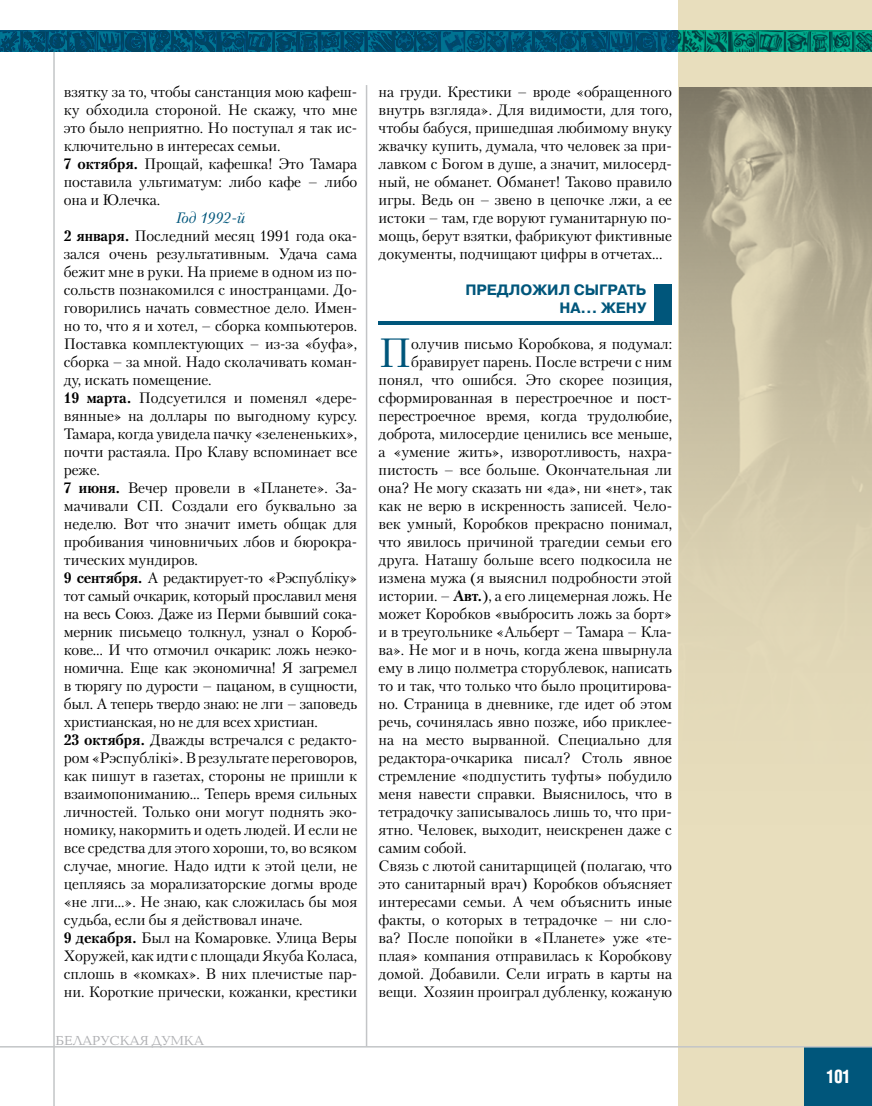
<style>
.page{position:relative;width:872px;height:1106px;background:#fff}
.page>*{position:absolute;margin:0;border:0;box-sizing:border-box;transform-origin:0 0}
.t1{font:40.65px "Petersburg C";color:#00567b}
.t2{font:700 18px "AG Letterica Cond L";color:#fff;scale:.9 1}
.t3{font:15px/18px "Petersburg C";letter-spacing:-.005em;color:#000}
.t4{font:700 15px/18px "Pragmatica C";color:#00567b;text-align:right}
.t5{font:13.5px "Baltica C";color:#aeafb2}
.s1{font-weight:700}
.s2{font-style:italic;color:#00567b}
</style>
<div class="page">
<div style="left:678px;top:0;width:194px;height:1106px;background:#e8debd"></div>
<hr style="left:53px;top:52px;width:2px;height:1054px;background:#c3c5c7">
<hr style="left:366px;top:85px;width:1px;height:961px;background:#c3c5c7">
<div style="left:804px;top:1047px;width:68px;height:59px;background:#00567b"></div>
<svg style="left:0;top:31px;width:872px;height:21px"></svg>
<hr style="left:0;top:1046px;width:872px;height:1px;background:#c3c5c7">
<img style="left:679px;top:87px;width:193px;height:539px">
<div style="left:654px;top:284px;width:18px;height:40px;background:#00567b"></div>
<hr style="left:378px;top:322px;width:294px;height:3px;background:#00567b">
<p class="t3" style="left:64px;top:82px;width:295px">взятку за то, чтобы санстанция мою кафеш&shy;ку обходила стороной. Не скажу, что мне это было неприятно. Но поступал я так ис&shy;ключительно в интересах семьи.<br><span class="s1">7 октября.</span> Прощай, кафешка! Это Тамара поставила ультиматум: либо кафе – либо она и Юлечка.</p>
<p class="t3" style="left:64px;top:208px;width:295px;text-indent:112px"><span class="s2">Год 1992-й<br></span><span class="s1">2 января.</span> Последний месяц 1991 года ока&shy;зался очень результативным. Удача сама бежит мне в руки. На приеме в одном из по&shy;сольств познакомился с иностранцами. До&shy;говорились начать совместное дело. Имен&shy;но то, что я и хотел, – сборка компьютеров.<br>Поставка комплектующих – из-за «буфа», сборка – за мной. Надо сколачивать коман&shy;ду, искать помещение.<br><span class="s1">19 марта.</span> Подсуетился и поменял «дере&shy;вянные» на доллары по выгодному курсу.<br>Тамара, когда увидела пачку «зелененьких», почти растаяла. Про Клаву вспоминает все реже.<br><span class="s1">7 июня.</span> Вечер провели в «Планете». За&shy;мачивали СП. Создали его буквально за неделю. Вот что значит иметь общак для пробивания чиновничьих лбов и бюрокра&shy;тических мундиров.<br><span class="s1">9 сентября.</span> А редактирует-то «Рэспублiку» тот самый очкарик, который прославил меня на весь Союз. Даже из Перми бывший сока&shy;мерник письмецо толкнул, узнал о Короб&shy;кове… И что отмочил очкарик: ложь неэко&shy;номична. Еще как экономична! Я загремел в тюрягу по дурости – пацаном, в сущности, был. А теперь твердо знаю: не лги – заповедь христианская, но не для всех христиан.<br><span class="s1">23 октября.</span> Дважды встречался с редакто&shy;ром «Рэспублiкi». В результате переговоров, как пишут в газетах, стороны не пришли к взаимопониманию... Теперь время сильных личностей. Только они могут поднять эко&shy;номику, накормить и одеть людей. И если не все средства для этого хороши, то, во всяком случае, многие. Надо идти к этой цели, не цепляясь за морализаторские догмы вроде «не лги...». Не знаю, как сложилась бы моя судьба, если бы я действовал иначе.<br><span class="s1">9 декабря.</span> Был на Комаровке. Улица Веры Хоружей, как идти с площади Якуба Коласа, сплошь в «комках». В них плечистые пар&shy;ни. Короткие прически, кожанки, крестики</p>
<p class="t5" style="left:56px;top:1033px;width:150px">БЕЛАРУСКАЯ ДУМКА</p>
<p class="t3" style="left:378px;top:82px;width:295px;text-align:justify">на груди. Крестики – вроде «обращенного внутрь взгляда». Для видимости, для того, чтобы бабуся, пришедшая любимому внуку жвачку купить, думала, что человек за при&shy;лавком с Богом в душе, а значит, милосерд&shy;ный, не обманет. Обманет! Таково правило игры. Ведь он – звено в цепочке лжи, а ее истоки – там, где воруют гуманитарную по&shy;мощь, берут взятки, фабрикуют фиктивные документы, подчищают цифры в отчетах...</p>
<p class="t4" style="left:465px;top:281px;width:183px">ПРЕДЛОЖИЛ СЫГРАТЬ<br>НА… ЖЕНУ</p>
<h1 class="t1" style="left:378px;top:328px;width:34px">П</h1>
<p class="t3" style="left:411px;top:334px;width:262px">олучив письмо Коробкова, я подумал:</p>
<p class="t3" style="left:411px;top:352px;width:262px">бравирует парень. После встречи с ним</p>
<p class="t3" style="left:378px;top:370px;width:295px">понял, что ошибся. Это скорее позиция,</p>
<p class="t3" style="left:378px;top:388px;width:295px">сформированная в перестроечное и пост-</p>
<p class="t3" style="left:378px;top:406px;width:295px">перестроечное время, когда трудолюбие,</p>
<p class="t3" style="left:378px;top:424px;width:295px">доброта, милосердие ценились все меньше,</p>
<p class="t3" style="left:378px;top:442px;width:295px">а «умение жить», изворотливость, нахра-</p>
<p class="t3" style="left:378px;top:460px;width:295px">пистость – все больше. Окончательная ли</p>
<p class="t3" style="left:378px;top:478px;width:295px">она? Не могу сказать ни «да», ни «нет», так</p>
<p class="t3" style="left:378px;top:496px;width:295px">как не верю в искренность записей. Чело-</p>
<p class="t3" style="left:378px;top:514px;width:295px">век умный, Коробков прекрасно понимал,</p>
<p class="t3" style="left:378px;top:532px;width:295px">что явилось причиной трагедии семьи его</p>
<p class="t3" style="left:378px;top:550px;width:295px">друга. Наташу больше всего подкосила не</p>
<p class="t3" style="left:378px;top:568px;width:295px">измена мужа (я выяснил подробности этой</p>
<p class="t3" style="left:378px;top:586px;width:295px">истории. – <span class="s1">Авт.</span>), а его лицемерная ложь. Не</p>
<p class="t3" style="left:378px;top:604px;width:295px">может Коробков «выбросить ложь за борт»</p>
<p class="t3" style="left:378px;top:622px;width:295px">и в треугольнике «Альберт – Тамара – Кла-</p>
<p class="t3" style="left:378px;top:640px;width:295px">ва». Не мог и в ночь, когда жена швырнула</p>
<p class="t3" style="left:378px;top:658px;width:295px">ему в лицо полметра сторублевок, написать</p>
<p class="t3" style="left:378px;top:676px;width:295px">то и так, что только что было процитирова-</p>
<p class="t3" style="left:378px;top:694px;width:295px">но. Страница в дневнике, где идет об этом</p>
<p class="t3" style="left:378px;top:712px;width:295px">речь, сочинялась явно позже, ибо приклее-</p>
<p class="t3" style="left:378px;top:730px;width:295px">на на место вырванной. Специально для</p>
<p class="t3" style="left:378px;top:748px;width:295px">редактора-очкарика писал? Столь явное</p>
<p class="t3" style="left:378px;top:766px;width:295px">стремление «подпустить туфты» побудило</p>
<p class="t3" style="left:378px;top:784px;width:295px">меня навести справки. Выяснилось, что в</p>
<p class="t3" style="left:378px;top:802px;width:295px">тетрадочку записывалось лишь то, что при-</p>
<p class="t3" style="left:378px;top:820px;width:295px">ятно. Человек, выходит, неискренен даже с</p>
<p class="t3" style="left:378px;top:838px;width:89px">самим собой.</p>
<p class="t3" style="left:378px;top:856px;width:295px">Связь с лютой санитарщицей (полагаю, что</p>
<p class="t3" style="left:378px;top:874px;width:295px">это санитарный врач) Коробков объясняет</p>
<p class="t3" style="left:378px;top:892px;width:295px">интересами семьи. А чем объяснить иные</p>
<p class="t3" style="left:378px;top:910px;width:295px">факты, о которых в тетрадочке – ни сло-</p>
<p class="t3" style="left:378px;top:928px;width:295px">ва? После попойки в «Планете» уже «те-</p>
<p class="t3" style="left:378px;top:946px;width:295px">плая» компания отправилась к Коробкову</p>
<p class="t3" style="left:378px;top:964px;width:295px">домой. Добавили. Сели играть в карты на</p>
<p class="t3" style="left:378px;top:982px;width:295px">вещи. Хозяин проиграл дубленку, кожаную</p>
<p class="t2" style="left:826px;top:1065px;width:29px">101</p>
</div>
